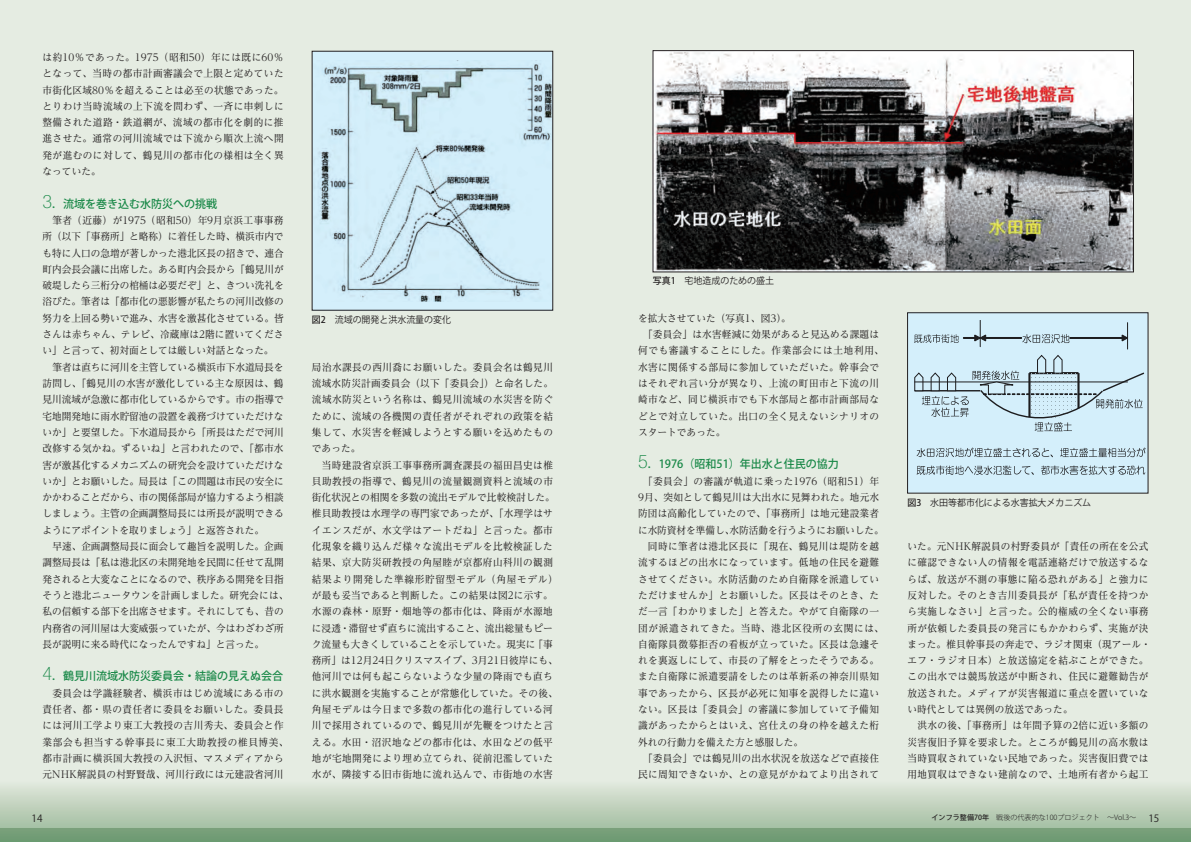
<style>
.page{position:relative;width:1191px;height:842px;background:#e5ece2}
.page>*{position:absolute;margin:0;border:0;box-sizing:border-box;transform-origin:0 0}
.t1{font:500 11.3px "Koz Go Pro";color:#188847}
.t2{font:10px "Koz Go Pro";color:#231f20}
.t3{font:9.9px/16.3px "Reim Pro";letter-spacing:.045em;color:#231f20;text-align:justify}
.t4{font:9.9px/16.3px "Reim Pro";color:#231f20}
.t5{font:9.9px "Reim Pro";letter-spacing:.02em;color:#231f20}
.t6{font:9.9px "Reim Pro";letter-spacing:.01em;color:#231f20}
.t7{font:9.9px "Reim Pro";letter-spacing:.025em;color:#231f20}
.t8{font:9.9px "Reim Pro";letter-spacing:.07em;color:#231f20}
.t9{font:9.9px "Reim Pro";letter-spacing:.075em;color:#231f20}
.t10{font:9.2px "Koz Go Pro";color:#231f20}
.t11{font:300 7.1px "Koz Go Pro";color:#231f20}
.s1{font-family:"Helvetica Neue";font-weight:100;font-stretch:condensed;font-size:18.4px}
.s2{font-weight:500}
.s3{font-weight:400;font-size:10px}
</style>
<div class="page">
<svg style="left:0;top:787px;width:1191px;height:41px;background:#bfd1bc"></svg>
<div style="left:0;top:828px;width:1191px;height:14px;background:#739d76"></div>
<div style="left:312px;top:51px;width:241px;height:259px;background:#d4effb"></div>
<img style="left:318px;top:60px;width:233px;height:241px">
<div style="left:312px;top:51px;width:241px;height:259px;border:1px solid #231f20"></div>
<div style="left:907px;top:313px;width:241px;height:180px;background:#d4effb"></div>
<svg style="left:916px;top:447px;width:137px;height:10px"></svg>
<svg style="left:1060px;top:447px;width:85px;height:10px"></svg>
<svg style="left:916px;top:465px;width:118px;height:10px"></svg>
<svg style="left:1041px;top:465px;width:104px;height:10px"></svg>
<svg style="left:914px;top:320px;width:231px;height:111px"></svg>
<img style="left:655px;top:52px;width:476px;height:218px">
<div style="left:653px;top:50px;width:480px;height:222px;border:1px solid #231f20"></div>
<p class="t3" style="left:43px;top:49px;width:243px">は約10％であった。1975（昭和50）年には既に60％となって、当時の都市計画審議会で上限と定めていた市街化区域80％を超えることは必至の状態であった。とりわけ当時流域の上下流を問わず、一斉に串刺しに整備された道路・鉄道網が、流域の都市化を劇的に推進させた。通常の河川流域では下流から順次上流へ開発が進むのに対して、鶴見川の都市化の様相は全く異なっていた。</p>
<p class="t1" style="left:43px;top:196px;width:176px"><span class="s1">3</span>．流域を巻き込む水防災への挑戦</p>
<p class="t3" style="left:43px;top:212px;width:243px;text-indent:10px">筆者（近藤）が1975（昭和50）年9月京浜工事事務所（以下「事務所」と略称）に着任した時、横浜市内でも特に人口の急増が著しかった港北区長の招きで、連合町内会長会議に出席した。ある町内会長から「鶴見川が破堤したら三桁分の棺桶は必要だぞ」と、きつい洗礼を浴びた。筆者は「都市化の悪影響が私たちの河川改修の努力を上回る勢いで進み、水害を激甚化させている。皆さんは赤ちゃん、テレビ、冷蔵庫は2階に置いてください」と言って、初対面としては厳しい対話となった。</p>
<p class="t3" style="left:43px;top:359px;width:243px;text-indent:10px">筆者は直ちに河川を主管している横浜市下水道局長を訪問し、「鶴見川の水害が激化している主な原因は、鶴見川流域が急激に都市化しているからです。市の指導で宅地開発地に雨水貯留池の設置を義務づけていただけないか」と要望した。下水道局長から「所長はただで河川改修する気かね。ずるいね」と言われたので、「都市水害が激甚化するメカニズムの研究会を設けていただけないか」とお願いした。局長は「この問題は市民の安全にかかわることだから、市の関係部局が協力するよう相談しましょう。主管の企画調整局長には所長が説明できるようにアポイントを取りましょう」と返答された。</p>
<p class="t4" style="left:43px;top:538px;width:247px;text-indent:10px">早速、企画調整局長に面会して趣旨を説明した。企画調整局長は「私は港北区の未開発地を民間に任せて乱開発されると大変なことになるので、秩序ある開発を目指そうと港北ニュータウンを計画しました。研究会には、私の信頼する部下を出席させます。それにしても、昔の内務省の河川屋は大変威張っていたが、今はわざわざ所長が説明に来る時代になったんですね」と言った。</p>
<p class="t1" style="left:43px;top:669px;width:242px"><span class="s1">4</span>．鶴見川流域水防災委員会・結論の見えぬ会合</p>
<p class="t3" style="left:43px;top:685px;width:247px;text-align:center">委員会は学識経験者、横浜市はじめ流域にある市の<br>責任者、都・県の責任者に委員をお願いした。委員長には河川工学より東工大教授の吉川秀夫、委員会と作業部会も担当する幹事長に東工大助教授の椎貝博美、都市計画に横浜国大教授の入沢恒、マスメディアから元NHK解説員の村野賢哉、河川行政には元建設省河川</p>
<p class="t10" style="left:653px;top:275px;width:123px"><span class="s2">写真1</span>　宅地造成のための盛土</p>
<p class="t10" style="left:312px;top:313px;width:141px"><span class="s2">図2</span>　流域の開発と洪水流量の変化</p>
<p class="t6" style="left:638px;top:310px;width:154px">を拡大させていた（写真1、図3）。</p>
<p class="t5" style="left:643px;top:326px;width:237px">「委員会」は水害軽減に効果があると見込める課題は</p>
<p class="t8" style="left:638px;top:342px;width:247px">何でも審議することにした。作業部会には土地利用、</p>
<p class="t3" style="left:638px;top:359px;width:243px">水害に関係する部局に参加していただいた。幹事会で</p>
<p class="t3" style="left:638px;top:375px;width:243px">はそれぞれ言い分が異なり、上流の町田市と下流の川</p>
<p class="t3" style="left:638px;top:391px;width:243px">崎市など、同じ横浜市でも下水部局と都市計画部局な</p>
<p class="t3" style="left:638px;top:407px;width:243px">どとで対立していた。出口の全く見えないシナリオの</p>
<p class="t6" style="left:638px;top:424px;width:89px">スタートであった。</p>
<p class="t1" style="left:638px;top:457px;width:202px"><span class="s1">5</span>．1976（昭和51）年出水と住民の協力</p>
<p class="t3" style="left:643px;top:473px;width:237px">「委員会」の審議が軌道に乗った1976（昭和51）年</p>
<p class="t5" style="left:638px;top:489px;width:242px">9月、突如として鶴見川は大出水に見舞われた。地元水</p>
<p class="t7" style="left:638px;top:505px;width:242px">防団は高齢化していたので、「事務所」は地元建設業者</p>
<p class="t4" style="left:638px;top:522px;width:247px">に水防資材を準備し、水防活動を行うようにお願いした。</p>
<p class="t3" style="left:648px;top:538px;width:232px">同時に筆者は港北区長に「現在、鶴見川は堤防を越</p>
<p class="t3" style="left:638px;top:554px;width:243px">流するほどの出水になっています。低地の住民を避難</p>
<p class="t3" style="left:638px;top:570px;width:243px">させてください。水防活動のため自衛隊を派遣してい</p>
<p class="t3" style="left:638px;top:587px;width:242px">ただけませんか」とお願いした。区長はそのとき、た</p>
<p class="t3" style="left:638px;top:603px;width:242px">だ一言「わかりました」と答えた。やがて自衛隊の一</p>
<p class="t9" style="left:638px;top:620px;width:247px">団が派遣されてきた。当時、港北区役所の玄関には、</p>
<p class="t3" style="left:638px;top:636px;width:243px">自衛隊員徴募拒否の看板が立っていた。区長は急遽そ</p>
<p class="t3" style="left:638px;top:652px;width:242px">れを裏返しにして、市長の了解をとったそうである。</p>
<p class="t3" style="left:638px;top:668px;width:242px">また自衛隊に派遣要請をしたのは革新系の神奈川県知</p>
<p class="t3" style="left:638px;top:685px;width:243px">事であったから、区長が必死に知事を説得したに違い</p>
<p class="t3" style="left:638px;top:701px;width:242px">ない。区長は「委員会」の審議に参加していて予備知</p>
<p class="t3" style="left:638px;top:717px;width:243px">識があったからとはいえ、宮仕えの身の枠を越えた桁</p>
<p class="t6" style="left:638px;top:734px;width:167px">外れの行動力を備えた方と感服した。</p>
<p class="t5" style="left:643px;top:750px;width:237px">「委員会」では鶴見川の出水状況を放送などで直接住</p>
<p class="t3" style="left:638px;top:766px;width:243px">民に周知できないか、との意見がかねてより出されて</p>
<p class="t3" style="left:312px;top:359px;width:243px">局治水課長の西川喬にお願いした。委員会名は鶴見川流域水防災計画委員会（以下「委員会」）と命名した。流域水防災という名称は、鶴見川流域の水災害を防ぐために、流域の各機関の責任者がそれぞれの政策を結集して、水災害を軽減しようとする願いを込めたものであった。</p>
<p class="t3" style="left:312px;top:456px;width:247px;text-align:center">当時建設省京浜工事事務所調査課長の福田昌史は椎<br>貝助教授の指導で、鶴見川の流量観測資料と流域の市街化状況との相関を多数の流出モデルで比較検討した。椎貝助教授は水理学の専門家であったが、「水理学はサイエンスだが、水文学はアートだね」と言った。都市化現象を織り込んだ様々な流出モデルを比較検証した結果、京大防災研教授の角屋睦が京都府山科川の観測結果より開発した準線形貯留型モデル（角屋モデル）が最も妥当であると判断した。この結果は図2に示す。水源の森林・原野・畑地等の都市化は、降雨が水源地に浸透・滞留せず直ちに流出すること、流出総量もピーク流量も大きくしていることを示していた。現実に「事務所」は12月24日クリスマスイブ、3月21日彼岸にも、他河川では何も起こらないような少量の降雨でも直ちに洪水観測を実施することが常態化していた。その後、角屋モデルは今日まで多数の都市化の進行している河川で採用されているので、鶴見川が先鞭をつけたと言える。水田・沼沢地などの都市化は、水田などの低平地が宅地開発により埋め立てられ、従前氾濫していた水が、隣接する旧市街地に流れ込んで、市街地の水害</p>
<p class="t10" style="left:907px;top:496px;width:185px"><span class="s2">図3</span>　水田等都市化による水害拡大メカニズム</p>
<p class="t3" style="left:907px;top:538px;width:245px;text-align:left">いた。元NHK解説員の村野委員が「責任の所在を公式に確認できない人の情報を電話連絡だけで放送するならば、放送が不測の事態に陥る恐れがある」と強力に反対した。そのとき吉川委員長が「私が責任を持つから実施しなさい」と言った。公的権威の全くない事務所が依頼した委員長の発言にもかかわらず、実施が決まった。椎貝幹事長の奔走で、ラジオ関東（現アール・エフ・ラジオ日本）と放送協定を結ぶことができた。この出水では競馬放送が中断され、住民に避難勧告が放送された。メディアが災害報道に重点を置いていない時代としては異例の放送であった。</p>
<p class="t3" style="left:907px;top:717px;width:243px;text-indent:10px">洪水の後、「事務所」は年間予算の2倍に近い多額の災害復旧予算を要求した。ところが鶴見川の高水敷は当時買収されていない民地であった。災害復旧費では用地買収はできない建前なので、土地所有者から起工</p>
<p class="t2" style="left:31px;top:812px;width:13px">14</p>
<p class="t11" style="left:931px;top:813px;width:229px"><span class="s2">インフラ整備70年</span> 戦後の代表的な100プロジェクト　〜Vol.3〜 <span class="s3">15</span></p>
</div>
